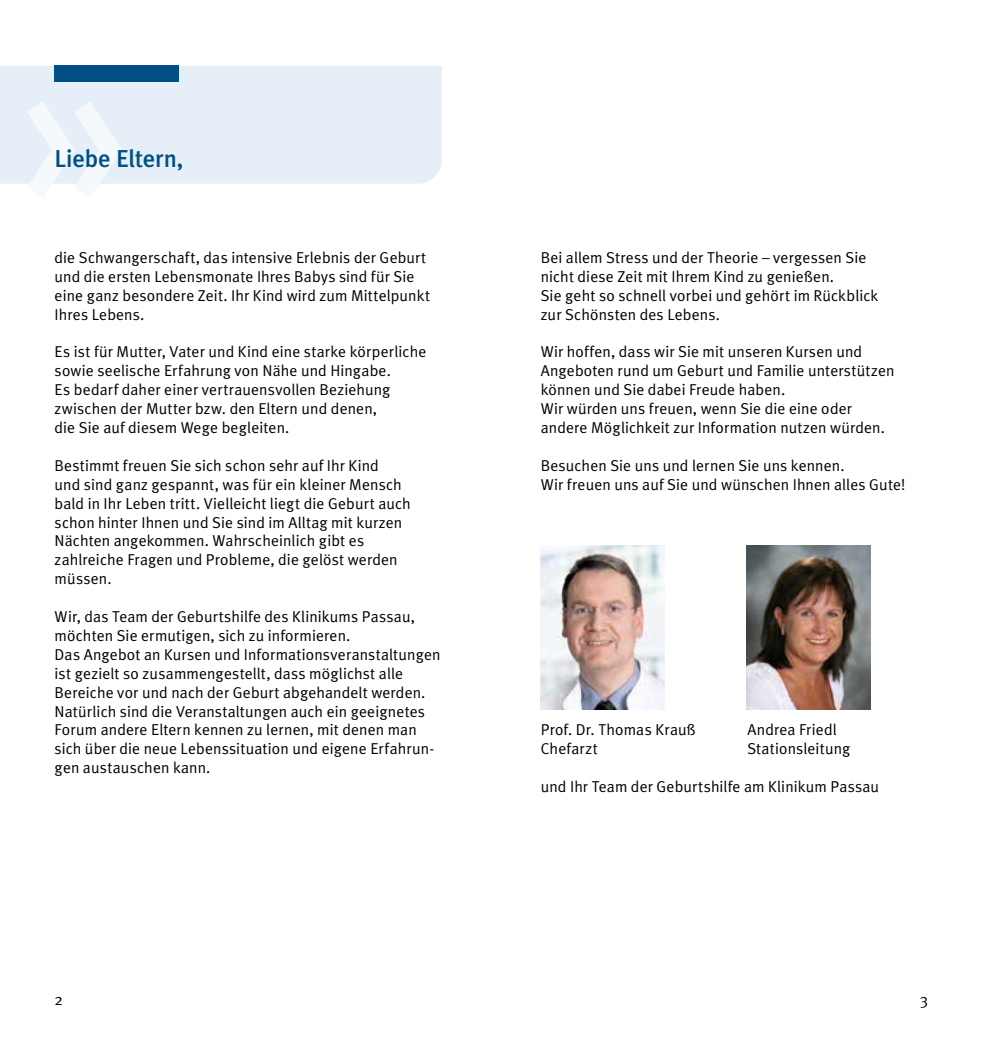
<style>
.page{position:relative;width:983px;height:1042px;background:#fff}
.page>*{position:absolute;margin:0;border:0;box-sizing:border-box;transform-origin:0 0}
.t1{font:500 213.15px "Meta Plus";color:#f6f9fc}
.t2{font:500 24.5px "Meta Plus";letter-spacing:-.01em;color:#005086}
.t3{font:15.75px/18.9px "Meta Plus Normal";letter-spacing:.01em;color:#000}
</style>
<div class="page">
<div style="left:0;top:66px;width:441px;height:118px;background:#e6eff7"></div>
<img style="left:746px;top:546px;width:124px;height:163px">
<img style="left:540px;top:546px;width:124px;height:163px">
<div style="left:55px;top:66px;width:124px;height:16px;background:#005086"></div>
<h1 class="t1" style="left:16px;top:5px;width:113px">»</h1>
<h2 class="t2" style="left:55px;top:144px;width:130px">Liebe Eltern,</h2>
<p class="t3" style="left:55px;top:248px;width:377px">die Schwangerschaft, das intensive Erlebnis der Geburt und die ersten Lebensmonate Ihres Babys sind für Sie eine ganz besondere Zeit. Ihr Kind wird zum Mittelpunkt Ihres Lebens.</p>
<p class="t3" style="left:55px;top:342px;width:373px">Es ist für Mutter, Vater und Kind eine starke körperliche sowie seelische Erfahrung von Nähe und Hingabe.<br>Es bedarf daher einer vertrauensvollen Beziehung zwischen der Mutter bzw. den Eltern und denen,<br>die Sie auf diesem Wege begleiten.</p>
<p class="t3" style="left:55px;top:456px;width:357px">Bestimmt freuen Sie sich schon sehr auf Ihr Kind<br>und sind ganz gespannt, was für ein kleiner Mensch bald in Ihr Leben tritt. Vielleicht liegt die Geburt auch schon hinter Ihnen und Sie sind im Alltag mit kurzen Nächten angekommen. Wahrscheinlich gibt es zahlreiche Fragen und Probleme, die gelöst werden müssen.</p>
<p class="t3" style="left:55px;top:607px;width:387px">Wir, das Team der Geburtshilfe des Klinikums Passau, möchten Sie ermutigen, sich zu informieren.<br>Das Angebot an Kursen und Informationsveranstaltungen ist gezielt so zusammengestellt, dass möglichst alle Bereiche vor und nach der Geburt abgehandelt werden.<br>Natürlich sind die Veranstaltungen auch ein geeignetes Forum andere Eltern kennen zu lernen, mit denen man sich über die neue Lebenssituation und eigene Erfahrun&shy;gen austauschen kann.</p>
<p class="t3" style="left:540px;top:248px;width:339px">Bei allem Stress und der Theorie – vergessen Sie nicht diese Zeit mit Ihrem Kind zu genießen.<br>Sie geht so schnell vorbei und gehört im Rückblick zur Schönsten des Lebens.</p>
<p class="t3" style="left:540px;top:342px;width:355px">Wir hoffen, dass wir Sie mit unseren Kursen und Angeboten rund um Geburt und Familie unterstützen können und Sie dabei Freude haben.<br>Wir würden uns freuen, wenn Sie die eine oder andere Möglichkeit zur Information nutzen würden.</p>
<p class="t3" style="left:540px;top:456px;width:366px">Besuchen Sie uns und lernen Sie uns kennen.<br>Wir freuen uns auf Sie und wünschen Ihnen alles Gute!</p>
<p class="t3" style="left:540px;top:720px;width:157px">Prof. Dr. Thomas Krauß</p>
<p class="t3" style="left:747px;top:720px;width:91px">Andrea Friedl</p>
<p class="t3" style="left:540px;top:739px;width:59px">Chefarzt</p>
<p class="t3" style="left:747px;top:739px;width:104px">Stationsleitung</p>
<p class="t3" style="left:540px;top:777px;width:340px">und Ihr Team der Geburtshilfe am Klinikum Passau</p>
<p class="t3" style="left:55px;top:989px;width:10px">2</p>
<p class="t3" style="left:919px;top:989px;width:10px">3</p>
</div>
